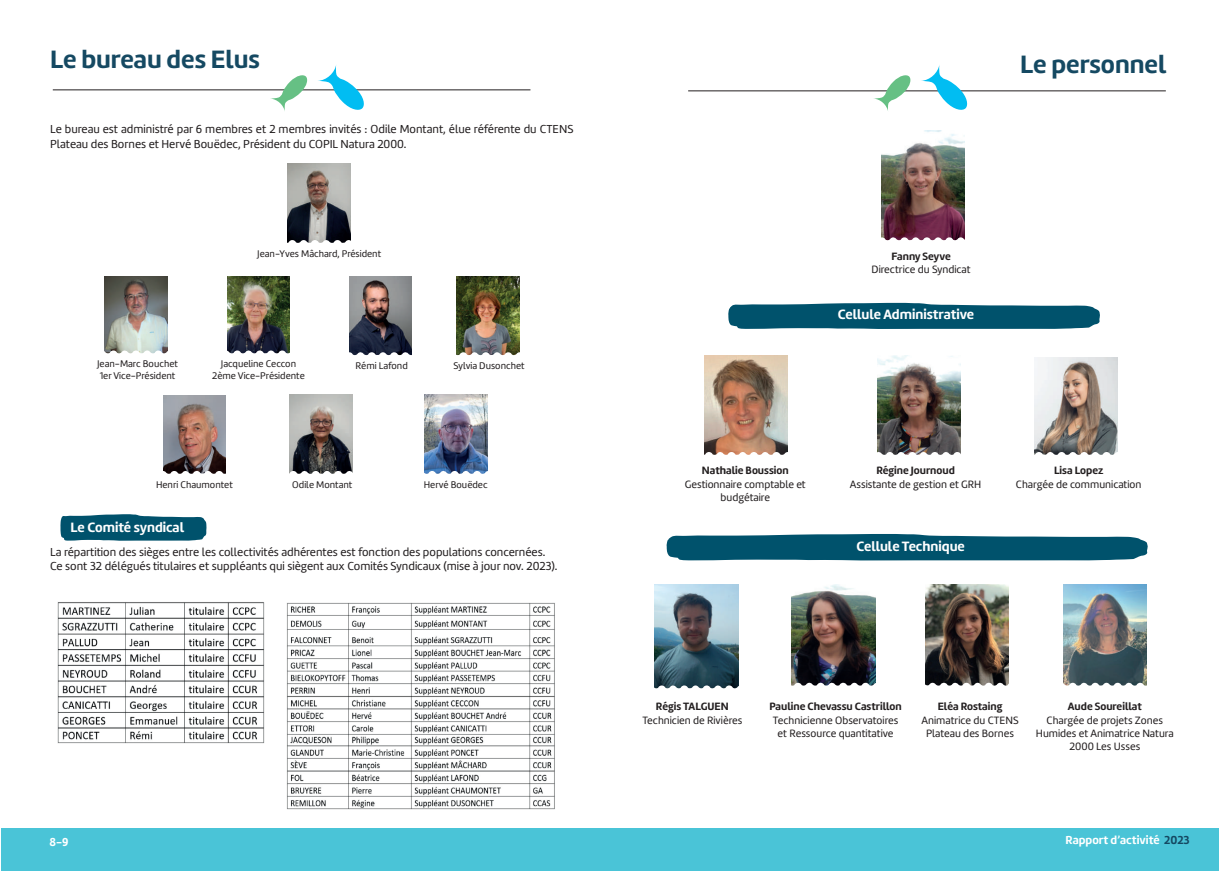
<style>
.page{position:relative;width:1219px;height:871px;background:#fff}
.page>*{position:absolute;margin:0;border:0;box-sizing:border-box;transform-origin:0 0}
.t1{font:700 26px "Amelia";color:#154962}
.t2{font:700 14px "Amelia";color:#fff}
.t3{font:12px/14.4px "Amelia";color:#231f20}
.t4{font:700 12px "Amelia";color:#fff}
.t5{font:11px/13.2px "Amelia";color:#231f20;text-align:center}
.t6{font:700 11px "Amelia";color:#231f20}
.t7{font:10px/12px "Amelia";color:#231f20}
.s1{color:#154962}
</style>
<div class="page">
<svg style="left:60px;top:514px;width:147px;height:27px;background:#1c647c"></svg>
<div style="left:1px;top:827px;width:1218px;height:43px;background:#4ac4d7"></div>
<hr style="left:53px;top:89px;width:477px;height:1px;background:#231f20">
<hr style="left:688px;top:90px;width:478px;height:1px;background:#231f20">
<img style="left:287px;top:164px;width:63px;height:76px">
<img style="left:105px;top:276px;width:62px;height:74px">
<img style="left:227px;top:276px;width:63px;height:74px">
<img style="left:456px;top:276px;width:63px;height:74px">
<img style="left:286px;top:602px;width:269px;height:207px">
<img style="left:163px;top:395px;width:63px;height:75px">
<img style="left:290px;top:394px;width:63px;height:76px">
<img style="left:424px;top:394px;width:63px;height:76px">
<img style="left:349px;top:276px;width:63px;height:74px">
<img style="left:881px;top:131px;width:84px;height:106px">
<img style="left:704px;top:355px;width:83px;height:96px">
<img style="left:878px;top:355px;width:83px;height:96px">
<img style="left:1034px;top:357px;width:83px;height:94px">
<img style="left:655px;top:584px;width:83px;height:101px">
<img style="left:792px;top:584px;width:83px;height:98px">
<img style="left:926px;top:584px;width:83px;height:98px">
<img style="left:1063px;top:584px;width:83px;height:98px">
<svg style="left:881px;top:237px;width:84px;height:4px"></svg>
<svg style="left:704px;top:451px;width:84px;height:4px"></svg>
<svg style="left:877px;top:451px;width:84px;height:4px"></svg>
<svg style="left:1034px;top:451px;width:84px;height:4px"></svg>
<svg style="left:654px;top:685px;width:85px;height:4px"></svg>
<svg style="left:791px;top:682px;width:356px;height:4px"></svg>
<img style="left:57px;top:602px;width:207px;height:140px">
<svg style="left:269px;top:75px;width:39px;height:36px"></svg>
<svg style="left:317px;top:65px;width:48px;height:45px"></svg>
<svg style="left:728px;top:303px;width:372px;height:26px;background:#156078"></svg>
<svg style="left:666px;top:534px;width:482px;height:26px;background:#145f77"></svg>
<svg style="left:287px;top:240px;width:64px;height:3px"></svg>
<svg style="left:104px;top:350px;width:416px;height:6px"></svg>
<svg style="left:163px;top:470px;width:325px;height:4px"></svg>
<svg style="left:873px;top:75px;width:39px;height:36px"></svg>
<svg style="left:920px;top:65px;width:49px;height:45px"></svg>
<h1 class="t1" style="left:50px;top:44px;width:211px">Le bureau des Elus</h1>
<h1 class="t1" style="left:1020px;top:49px;width:147px">Le personnel</h1>
<p class="t3" style="left:50px;top:122px;width:525px">Le bureau est administré par 6 membres et 2 membres invités : Odile Montant, élue référente du CTENS<br>Plateau des Bornes et Hervé Bouëdec, Président du COPIL Natura 2000.</p>
<p class="t7" style="left:257px;top:247px;width:125px">Jean-Yves Mâchard, Président</p>
<p class="t7" style="left:97px;top:358px;width:82px">Jean-Marc Bouchet<br>1er Vice-Président</p>
<p class="t7" style="left:212px;top:358px;width:94px;text-align:center">Jacqueline Ceccon<br>2ème Vice-Présidente</p>
<p class="t7" style="left:355px;top:359px;width:54px">Rémi Lafond</p>
<p class="t7" style="left:453px;top:359px;width:73px">Sylvia Dusonchet</p>
<p class="t7" style="left:156px;top:478px;width:78px">Henri Chaumontet</p>
<p class="t7" style="left:292px;top:478px;width:62px">Odile Montant</p>
<p class="t7" style="left:424px;top:478px;width:65px">Hervé Bouëdec</p>
<p class="t2" style="left:71px;top:518px;width:115px">Le Comité syndical</p>
<p class="t3" style="left:50px;top:544px;width:509px">La répartition des sièges entre les collectivités adhérentes est fonction des populations concernées.<br>Ce sont 32 délégués titulaires et suppléants qui siègent aux Comités Syndicaux (mise à jour nov. 2023).</p>
<p class="t6" style="left:891px;top:250px;width:61px">Fanny Seyve</p>
<p class="t5" style="left:872px;top:263px;width:101px">Directrice du Syndicat</p>
<p class="t2" style="left:838px;top:306px;width:138px">Cellule Administrative</p>
<p class="t6" style="left:702px;top:464px;width:88px">Nathalie Boussion</p>
<p class="t5" style="left:685px;top:477px;width:123px">Gestionnaire comptable et budgétaire</p>
<p class="t6" style="left:876px;top:464px;width:80px">Régine Journoud</p>
<p class="t5" style="left:850px;top:477px;width:133px">Assistante de gestion et GRH</p>
<p class="t2" style="left:856px;top:537px;width:110px">Cellule Technique</p>
<p class="t6" style="left:1054px;top:464px;width:51px">Lisa Lopez</p>
<p class="t5" style="left:1016px;top:477px;width:127px">Chargée de communication</p>
<p class="t6" style="left:656px;top:700px;width:74px">Régis TALGUEN</p>
<p class="t5" style="left:642px;top:713px;width:101px">Technicien de Rivières</p>
<p class="t6" style="left:769px;top:700px;width:134px">Pauline Chevassu Castrillon</p>
<p class="t5" style="left:773px;top:713px;width:127px">Technicienne Observatoires et Ressource quantitative</p>
<p class="t6" style="left:938px;top:700px;width:66px">Eléa Rostaing</p>
<p class="t5" style="left:921px;top:713px;width:99px">Animatrice du CTENS<br>Plateau des Bornes</p>
<p class="t6" style="left:1068px;top:700px;width:75px">Aude Soureillat</p>
<p class="t5" style="left:1036px;top:713px;width:139px">Chargée de projets Zones<br>Humides et Animatrice Natura<br>2000 Les Usses</p>
<p class="t4" style="left:50px;top:834px;width:21px">8-9</p>
<p class="t4" style="left:1065px;top:832px;width:126px">Rapport d’activité <span class="s1">2023</span></p>
</div>
